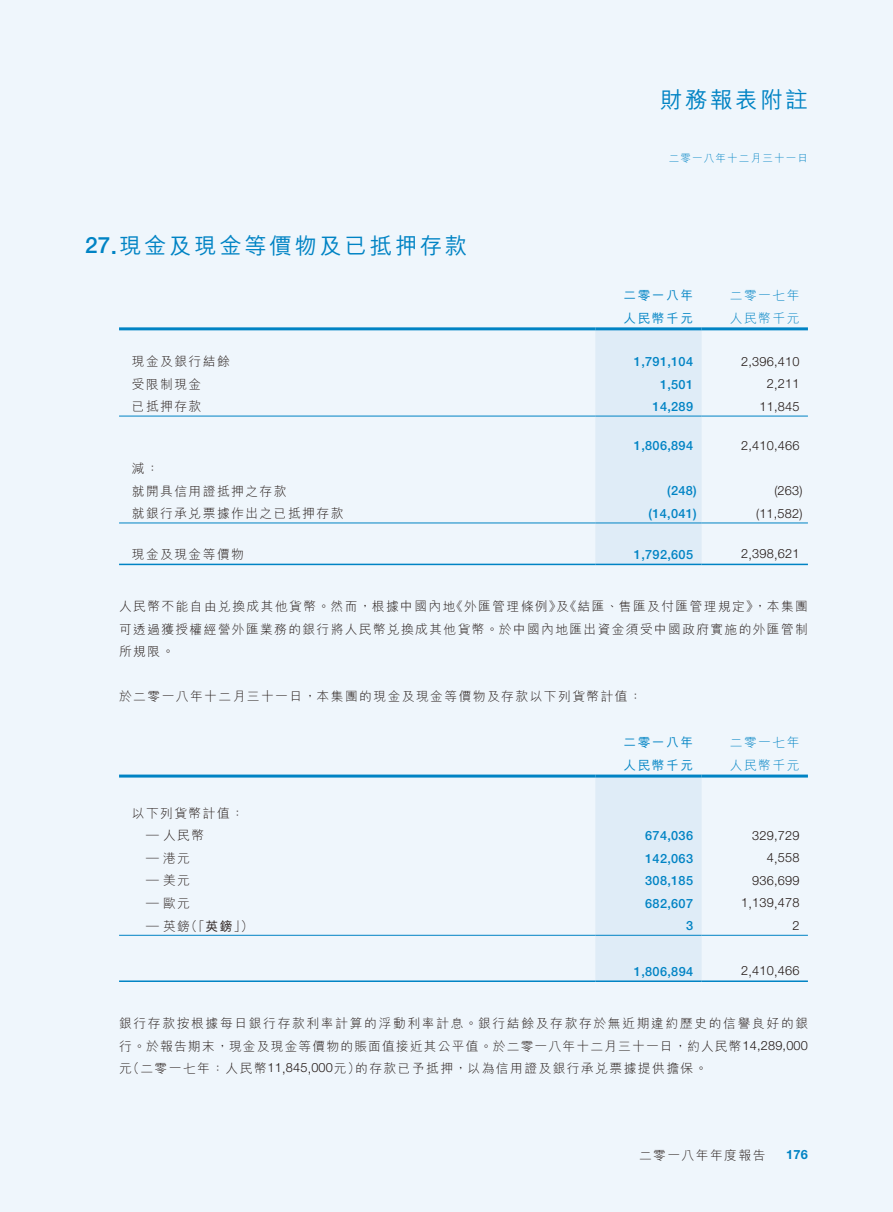
<style>
.page{position:relative;width:893px;height:1212px;background:#eff6fc}
.page>*{position:absolute;margin:0;border:0;box-sizing:border-box;transform-origin:0 0}
.t1{font:500 22.5px "M Hei HK";letter-spacing:.115em;color:#0083c4}
.t2{font:300 12.75px/22.5px "M Hei HK";letter-spacing:.115em;color:#231916}
.t3{font:300 12.75px "Helvetica Neue";letter-spacing:.015em;color:#231916}
.t4{font:500 12.75px "Helvetica Neue";letter-spacing:.025em;color:#0083c4}
.t5{font:300 12.75px "M Hei HK";letter-spacing:.09em;color:#231916}
.t6{font:300 12.75px "M Hei HK";letter-spacing:.115em;color:#0083c4}
.t7{font:500 12.75px "M Hei HK";letter-spacing:.115em;color:#0083c4}
.t8{font:700 12.75px "Helvetica Neue";color:#0083c4}
.t9{font:300 10.5px "M Hei HK";letter-spacing:.115em;color:#0083c4}
.s1{font-family:"Helvetica Neue"}
.s2{font-weight:500}
</style>
<div class="page">
<div style="left:595px;top:330px;width:107px;height:234px;background:#dfecf7"></div>
<hr style="left:119px;top:327px;width:476px;height:3px;background:#0083c4">
<hr style="left:595px;top:327px;width:107px;height:3px;background:#0083c4">
<hr style="left:702px;top:327px;width:106px;height:3px;background:#0083c4">
<hr style="left:119px;top:416px;width:476px;height:1px;background:#0083c4">
<hr style="left:595px;top:416px;width:107px;height:1px;background:#0083c4">
<hr style="left:702px;top:416px;width:106px;height:1px;background:#0083c4">
<hr style="left:119px;top:523px;width:476px;height:1px;background:#0083c4">
<hr style="left:595px;top:523px;width:107px;height:1px;background:#0083c4">
<hr style="left:702px;top:523px;width:106px;height:1px;background:#0083c4">
<hr style="left:119px;top:564px;width:476px;height:1px;background:#0083c4">
<hr style="left:595px;top:564px;width:107px;height:1px;background:#0083c4">
<hr style="left:702px;top:564px;width:106px;height:1px;background:#0083c4">
<div style="left:595px;top:777px;width:107px;height:203px;background:#dfecf7"></div>
<hr style="left:119px;top:774px;width:476px;height:3px;background:#0083c4">
<hr style="left:595px;top:774px;width:107px;height:3px;background:#0083c4">
<hr style="left:702px;top:774px;width:106px;height:3px;background:#0083c4">
<hr style="left:119px;top:935px;width:476px;height:1px;background:#0083c4">
<hr style="left:595px;top:935px;width:107px;height:1px;background:#0083c4">
<hr style="left:702px;top:935px;width:106px;height:1px;background:#0083c4">
<hr style="left:119px;top:980px;width:476px;height:2px;background:#0083c4">
<hr style="left:595px;top:980px;width:107px;height:2px;background:#0083c4">
<hr style="left:702px;top:980px;width:106px;height:2px;background:#0083c4">
<h1 class="t1" style="left:660px;top:84px;width:149px">財務報表附註</h1>
<p class="t9" style="left:669px;top:151px;width:141px">二零一八年十二月三十一日</p>
<h1 class="t1" style="left:85px;top:229px;width:384px"><span class="s1">27.</span>現金及現金等價物及已抵押存款</h1>
<p class="t7" style="left:624px;top:286px;width:71px">二零一八年</p>
<p class="t6" style="left:730px;top:287px;width:71px">二零一七年</p>
<p class="t7" style="left:624px;top:309px;width:71px">人民幣千元</p>
<p class="t6" style="left:730px;top:309px;width:71px">人民幣千元</p>
<p class="t2" style="left:132px;top:350px;width:99px">現金及銀行結餘</p>
<p class="t4" style="left:634px;top:354px;width:61px">1,791,104</p>
<p class="t3" style="left:741px;top:353px;width:60px">2,396,410</p>
<p class="t2" style="left:132px;top:372px;width:71px">受限制現金</p>
<p class="t4" style="left:660px;top:376px;width:35px">1,501</p>
<p class="t3" style="left:767px;top:376px;width:34px">2,211</p>
<p class="t2" style="left:132px;top:395px;width:71px">已抵押存款</p>
<p class="t4" style="left:653px;top:399px;width:42px">14,289</p>
<p class="t3" style="left:759px;top:398px;width:41px">11,845</p>
<p class="t4" style="left:634px;top:438px;width:61px">1,806,894</p>
<p class="t3" style="left:741px;top:438px;width:60px">2,410,466</p>
<p class="t2" style="left:132px;top:457px;width:28px">減：</p>
<p class="t2" style="left:132px;top:479px;width:156px">就開具信用證抵押之存款</p>
<p class="t4" style="left:667px;top:483px;width:31px">)248(</p>
<p class="t3" style="left:774px;top:483px;width:30px">)263(</p>
<p class="t2" style="left:132px;top:502px;width:213px">就銀行承兌票據作出之已抵押存款</p>
<p class="t4" style="left:649px;top:506px;width:50px">)14,041(</p>
<p class="t3" style="left:756px;top:505px;width:48px">)11,582(</p>
<p class="t2" style="left:132px;top:543px;width:114px">現金及現金等價物</p>
<p class="t4" style="left:634px;top:547px;width:61px">1,792,605</p>
<p class="t3" style="left:741px;top:546px;width:60px">2,398,621</p>
<p class="t2" style="left:450px;top:595px;width:310px">《外匯管理條例》《結匯、售匯及付匯管理規定》</p>
<p class="t2" style="left:119px;top:595px;width:690px">人民幣不能自由兌換成其他貨幣。然而，根據中國內地<br>可透過獲授權經營外匯業務的銀行將人民幣兌換成其他貨幣。於中國內地匯出資金須受中國政府實施的外匯管制所規限。</p>
<p class="t2" style="left:119px;top:685px;width:524px">於二零一八年十二月三十一日，本集團的現金及現金等價物及存款以下列貨幣計值：</p>
<p class="t6" style="left:730px;top:734px;width:71px">二零一七年</p>
<p class="t2" style="left:754px;top:595px;width:56px">，本集團</p>
<p class="t2" style="left:556px;top:595px;width:14px">及</p>
<p class="t7" style="left:624px;top:733px;width:71px">二零一八年</p>
<p class="t7" style="left:624px;top:756px;width:71px">人民幣千元</p>
<p class="t6" style="left:730px;top:756px;width:71px">人民幣千元</p>
<p class="t2" style="left:132px;top:801px;width:114px">以下列貨幣計值：</p>
<p class="t2" style="left:132px;top:824px;width:74px">　— 人民幣</p>
<p class="t4" style="left:645px;top:828px;width:49px">674,036</p>
<p class="t3" style="left:752px;top:827px;width:49px">329,729</p>
<p class="t2" style="left:132px;top:846px;width:60px">　— 港元</p>
<p class="t4" style="left:645px;top:851px;width:49px">142,063</p>
<p class="t3" style="left:767px;top:850px;width:34px">4,558</p>
<p class="t2" style="left:132px;top:869px;width:60px">　— 美元</p>
<p class="t4" style="left:645px;top:873px;width:49px">308,185</p>
<p class="t3" style="left:752px;top:872px;width:49px">936,699</p>
<p class="t2" style="left:132px;top:891px;width:60px">　— 歐元</p>
<p class="t4" style="left:645px;top:896px;width:49px">682,607</p>
<p class="t3" style="left:741px;top:895px;width:60px">1,139,478</p>
<p class="t2" style="left:185px;top:914px;width:70px">（「<span class="s2">英鎊</span> (「</p>
<p class="t2" style="left:132px;top:914px;width:60px">　— 英鎊</p>
<p class="t4" style="left:686px;top:918px;width:9px">3</p>
<p class="t3" style="left:792px;top:917px;width:9px">2</p>
<p class="t3" style="left:741px;top:963px;width:60px">2,410,466</p>
<p class="t4" style="left:634px;top:963px;width:61px">1,806,894</p>
<p class="t2" style="left:119px;top:1011px;width:691px">銀行存款按根據每日銀行存款利率計算的浮動利率計息。銀行結餘及存款存於無近期違約歷史的信譽良好的銀</p>
<p class="t5" style="left:119px;top:1037px;width:690px">行。於報告期末，現金及現金等價物的賬面值接近其公平值。於二零一八年十二月三十一日，約人民幣<span class="s1">14,289,000</span></p>
<p class="t2" style="left:355px;top:1056px;width:354px">的存款已予抵押，以為信用證及銀行承兌票據提供擔保。</p>
<p class="t2" style="left:127px;top:1056px;width:235px">（二零一七年：人民幣<span class="s1">11,845,000</span>元）</p>
<p class="t2" style="left:119px;top:1056px;width:14px">元</p>
<p class="t2" style="left:639px;top:1143px;width:128px">二零一八年年度報告</p>
<p class="t8" style="left:786px;top:1147px;width:23px">176</p>
</div>
